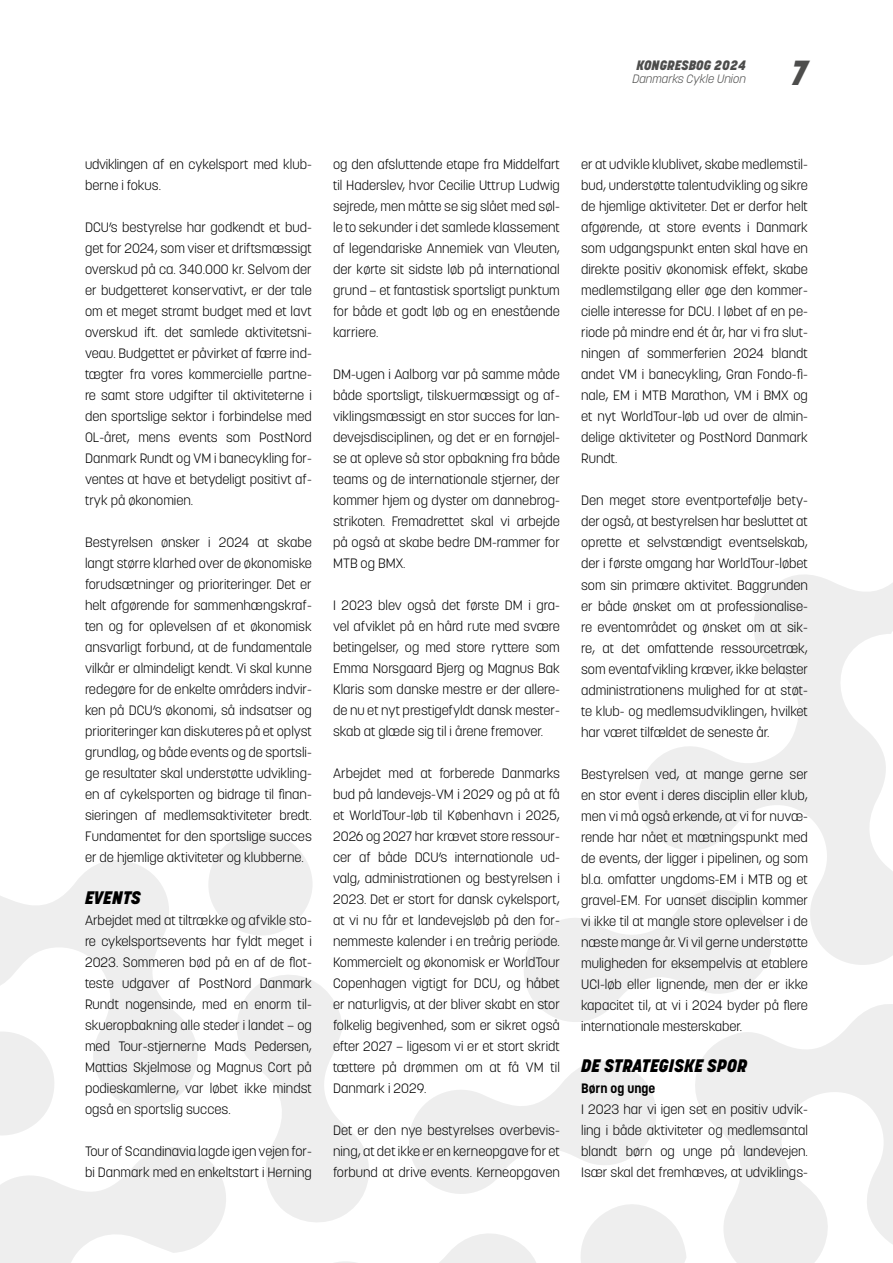
<style>
.page{position:relative;width:893px;height:1263px;background:#fff}
.page>*{position:absolute;margin:0;border:0;box-sizing:border-box;transform-origin:0 0}
.t1{font:italic 800 34.5px "Korolev";color:#4d4d4c}
.t2{font:italic 800 18px "Korolev";color:#000}
.t3{font:300 13.5px/21px "Korolev";color:#000;text-align:justify}
.t4{font:italic 800 13.5px "Korolev";color:#4d4d4c}
.t5{font:700 13.5px "Korolev";color:#000}
.t6{font:italic 300 12px "Korolev";color:#4d4d4c}
</style>
<div class="page">
<svg style="left:638px;top:575px;width:255px;height:256px"></svg>
<svg style="left:0;top:831px;width:893px;height:432px"></svg>
<p class="t4" style="left:637px;top:57px;width:111px">KONGRESBOG 2024</p>
<p class="t6" style="left:632px;top:71px;width:115px">Danmarks Cykle Union</p>
<h1 class="t1" style="left:789px;top:51px;width:22px">7</h1>
<p class="t3" style="left:85px;top:154px;width:228px">udviklingen af en cykelsport med klub&shy;berne i fokus.</p>
<p class="t3" style="left:85px;top:217px;width:228px">DCU’s bestyrelse har godkendt et bud&shy;get for 2024, som viser et driftsmæssigt overskud på ca. 340.000 kr. Selvom der er budgetteret konservativt, er der tale om et meget stramt budget med et lavt overskud ift. det samlede aktivitetsni&shy;veau. Budgettet er påvirket af færre ind&shy;tægter fra vores kommercielle partne&shy;re samt store udgifter til aktiviteterne i den sportslige sektor i forbindelse med OL-året, mens events som PostNord Danmark Rundt og VM i banecykling for&shy;ventes at have et betydeligt positivt af&shy;tryk på økonomien.</p>
<p class="t3" style="left:85px;top:532px;width:228px">Bestyrelsen ønsker i 2024 at skabe langt større klarhed over de økonomiske forudsætninger og prioriteringer. Det er helt afgørende for sammenhængskraf&shy;ten og for oplevelsen af et økonomisk ansvarligt forbund, at de fundamentale vilkår er almindeligt kendt. Vi skal kunne redegøre for de enkelte områders indvir&shy;ken på DCU’s økonomi, så indsatser og prioriteringer kan diskuteres på et oplyst grundlag, og både events og de sportsli&shy;ge resultater skal understøtte udvikling&shy;en af cykelsporten og bidrage til finan&shy;sieringen af medlemsaktiviteter bredt.<br>Fundamentet for den sportslige succes er de hjemlige aktiviteter og klubberne.</p>
<h2 class="t2" style="left:85px;top:886px;width:57px">EVENTS</h2>
<p class="t3" style="left:85px;top:910px;width:228px">Arbejdet med at tiltrække og afvikle sto&shy;re cykelsportsevents har fyldt meget i 2023. Sommeren bød på en af de flot&shy;teste udgaver af PostNord Danmark Rundt nogensinde, med en enorm til&shy;skueropbakning alle steder i landet – og med Tour-stjernerne Mads Pedersen, Mattias Skjelmose og Magnus Cort på podieskamlerne, var løbet ikke mindst også en sportslig succes.</p>
<p class="t3" style="left:85px;top:1141px;width:228px">Tour of Scandinavia lagde igen vejen for&shy;bi Danmark med en enkeltstart i Herning</p>
<p class="t3" style="left:333px;top:154px;width:228px">og den afsluttende etape fra Middelfart til Haderslev, hvor Cecilie Uttrup Ludwig sejrede, men måtte se sig slået med søl&shy;le to sekunder i det samlede klassement af legendariske Annemiek van Vleuten, der kørte sit sidste løb på international grund – et fantastisk sportsligt punktum for både et godt løb og en enestående karriere.</p>
<p class="t3" style="left:333px;top:364px;width:228px">DM-ugen i Aalborg var på samme måde både sportsligt, tilskuermæssigt og af&shy;viklingsmæssigt en stor succes for lan&shy;devejsdisciplinen, og det er en fornøjel&shy;se at opleve så stor opbakning fra både teams og de internationale stjerner, der kommer hjem og dyster om dannebrog&shy;strikoten. Fremadrettet skal vi arbejde på også at skabe bedre DM-rammer for MTB og BMX.</p>
<p class="t3" style="left:333px;top:595px;width:228px">I 2023 blev også det første DM i gra&shy;vel afviklet på en hård rute med svære betingelser, og med store ryttere som Emma Norsgaard Bjerg og Magnus Bak Klaris som danske mestre er der allere&shy;de nu et nyt prestigefyldt dansk mester&shy;skab at glæde sig til i årene fremover.</p>
<p class="t3" style="left:333px;top:763px;width:228px">Arbejdet med at forberede Danmarks bud på landevejs-VM i 2029 og på at få et WorldTour-løb til København i 2025, 2026 og 2027 har krævet store ressour&shy;cer af både DCU’s internationale ud&shy;valg, administrationen og bestyrelsen i 2023. Det er stort for dansk cykelsport, at vi nu får et landevejsløb på den for&shy;nemmeste kalender i en treårig periode.<br>Kommercielt og økonomisk er WorldTour Copenhagen vigtigt for DCU, og håbet er naturligvis, at der bliver skabt en stor folkelig begivenhed, som er sikret også efter 2027 – ligesom vi er et stort skridt tættere på drømmen om at få VM til Danmark i 2029.</p>
<p class="t3" style="left:333px;top:1120px;width:228px">Det er den nye bestyrelses overbevis&shy;ning, at det ikke er en kerneopgave for et forbund at drive events. Kerneopgaven</p>
<p class="t3" style="left:581px;top:154px;width:228px">er at udvikle klublivet, skabe medlemstil&shy;bud, understøtte talentudvikling og sikre de hjemlige aktiviteter. Det er derfor helt afgørende, at store events i Danmark som udgangspunkt enten skal have en direkte positiv økonomisk effekt, skabe medlemstilgang eller øge den kommer&shy;cielle interesse for DCU. I løbet af en pe&shy;riode på mindre end ét år, har vi fra slut&shy;ningen af sommerferien 2024 blandt andet VM i banecykling, Gran Fondo-fi&shy;nale, EM i MTB Marathon, VM i BMX og et nyt WorldTour-løb ud over de almin&shy;delige aktiviteter og PostNord Danmark Rundt.</p>
<p class="t3" style="left:581px;top:490px;width:228px">Den meget store eventportefølje bety&shy;der også, at bestyrelsen har besluttet at oprette et selvstændigt eventselskab, der i første omgang har WorldTour-løbet som sin primære aktivitet. Baggrunden er både ønsket om at professionalise&shy;re eventområdet og ønsket om at sik&shy;re, at det omfattende ressourcetræk, som eventafvikling kræver, ikke belaster administrationens mulighed for at støt&shy;te klub- og medlemsudviklingen, hvilket har været tilfældet de seneste år.</p>
<p class="t3" style="left:581px;top:763px;width:228px">Bestyrelsen ved, at mange gerne ser en stor event i deres disciplin eller klub, men vi må også erkende, at vi for nuvæ&shy;rende har nået et mætningspunkt med de events, der ligger i pipelinen, og som bl.a. omfatter ungdoms-EM i MTB og et gravel-EM. For uanset disciplin kommer vi ikke til at mangle store oplevelser i de næste mange år. Vi vil gerne understøtte muligheden for eksempelvis at etablere UCI-løb eller lignende, men der er ikke kapacitet til, at vi i 2024 byder på flere internationale mesterskaber.</p>
<h2 class="t2" style="left:581px;top:1054px;width:168px">DE STRATEGISKE SPOR</h2>
<p class="t5" style="left:581px;top:1080px;width:76px">Børn og unge</p>
<p class="t3" style="left:581px;top:1099px;width:228px">I 2023 har vi igen set en positiv udvik&shy;ling i både aktiviteter og medlemsantal blandt børn og unge på landevejen.<br>Især skal det fremhæves, at udviklings-</p>
</div>
